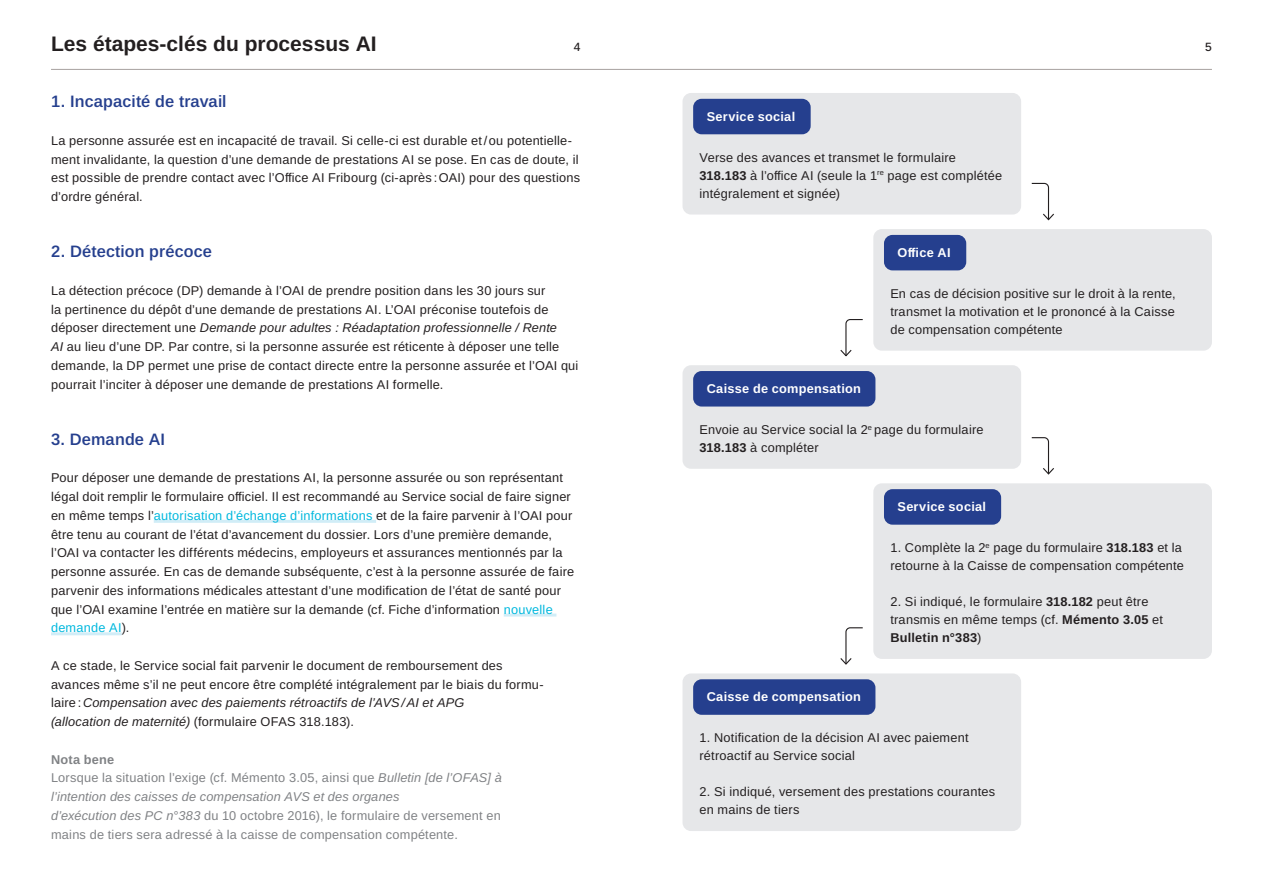
<style>
.page{position:relative;width:1263px;height:893px;background:#fff}
.page>*{position:absolute;margin:0;border:0;box-sizing:border-box;transform-origin:0 0}
.t1{font:21px "Arimo";color:#231f20}
.t2{font:600 16.5px "Arimo";letter-spacing:.01em;color:#253f8e}
.t3{font:12.75px/18.8px "Arimo";letter-spacing:.02em;color:#231f20}
.t4{font:12.75px/18.8px "Arimo";letter-spacing:.02em;color:#808285}
.t5{font:12.75px "Arimo";letter-spacing:.02em;color:#fff}
.t6{font:500 12px "Arimo";color:#231f20}
.s1{font-style:italic}
.s2{color:#00b8de}
</style>
<div class="page">
<hr style="left:51px;top:69px;width:1161px;height:1px;background:#a7a2a0">
<hr style="left:154px;top:520px;width:222px;height:3px;background:#d1edf7">
<hr style="left:504px;top:614px;width:52px;height:3px;background:#d1edf7">
<hr style="left:51px;top:632px;width:71px;height:3px;background:#d1edf7">
<div style="left:682px;top:673px;width:339px;height:158px;background:#e6e7e9;border-radius:9px"></div>
<div style="left:693px;top:679px;width:182px;height:36px;background:#253f8e;border-radius:9px"></div>
<div style="left:873px;top:483px;width:339px;height:176px;background:#e6e7e9;border-radius:9px"></div>
<div style="left:884px;top:489px;width:117px;height:36px;background:#253f8e;border-radius:9px"></div>
<div style="left:682px;top:365px;width:339px;height:104px;background:#e6e7e9;border-radius:9px"></div>
<div style="left:693px;top:371px;width:182px;height:36px;background:#253f8e;border-radius:9px"></div>
<div style="left:873px;top:229px;width:339px;height:122px;background:#e6e7e9;border-radius:9px"></div>
<div style="left:884px;top:235px;width:82px;height:35px;background:#253f8e;border-radius:9px"></div>
<div style="left:682px;top:93px;width:339px;height:122px;background:#e6e7e9;border-radius:9px"></div>
<div style="left:693px;top:99px;width:118px;height:35px;background:#253f8e;border-radius:9px"></div>
<svg style="left:1031px;top:182px;width:23px;height:39px"></svg>
<svg style="left:1031px;top:437px;width:23px;height:38px"></svg>
<svg style="left:840px;top:319px;width:23px;height:38px"></svg>
<svg style="left:840px;top:627px;width:23px;height:38px"></svg>
<h1 class="t1" style="left:51px;top:29px;width:327px">Les étapes-clés du processus AI</h1>
<p class="t6" style="left:574px;top:39px;width:8px">4</p>
<p class="t6" style="left:1205px;top:39px;width:8px">5</p>
<p class="t2" style="left:51px;top:90px;width:177px">1. Incapacité de travail</p>
<p class="t3" style="left:51px;top:131px;width:531px">La personne assurée est en incapacité de travail. Si celle-ci est durable et/ou potentielle&shy;ment invalidante, la question d’une demande de prestations AI se pose. En cas de doute, il est possible de prendre contact avec l’Office AI Fribourg (ci-après :OAI) pour des questions d’ordre général.</p>
<p class="t5" style="left:707px;top:108px;width:90px">Service social</p>
<p class="t3" style="left:699px;top:148px;width:304px;line-height:18px">Verse des avances et transmet le formulaire<br>318.183 à l’office AI (seule la 1<sup>re</sup> page est complétée intégralement et signée)</p>
<p class="t2" style="left:51px;top:240px;width:162px">2. Détection précoce</p>
<p class="t3" style="left:51px;top:281px;width:529px">La détection précoce (DP) demande à l’OAI de prendre position dans les 30 jours sur<br>la pertinence du dépôt d’une demande de prestations AI. L’OAI préconise toutefois de déposer directement une <span class="s1">Demande pour adultes : Réadaptation professionnelle / Rente<br>AI</span> au lieu d’une DP. Par contre, si la personne assurée est réticente à déposer une telle demande, la DP permet une prise de contact directe entre la personne assurée et l’OAI qui pourrait l’inciter à déposer une demande de prestations AI formelle.</p>
<p class="t2" style="left:51px;top:428px;width:116px">3. Demande AI</p>
<p class="t3" style="left:51px;top:469px;width:525px">Pour déposer une demande de prestations AI, la personne assurée ou son représentant légal doit remplir le formulaire officiel. Il est recommandé au Service social de faire signer en même temps l’<span class="s2">autorisation d’échange d’informations</span> et de la faire parvenir à l’OAI pour être tenu au courant de l’état d’avancement du dossier. Lors d’une première demande, l’OAI va contacter les différents médecins, employeurs et assurances mentionnés par la personne assurée. En cas de demande subséquente, c’est à la personne assurée de faire parvenir des informations médicales attestant d’une modification de l’état de santé pour que l’OAI examine l’entrée en matière sur la demande (cf. Fiche d’information <span class="s2">nouvelle demande AI</span>).</p>
<p class="t3" style="left:51px;top:656px;width:494px">A ce stade, le Service social fait parvenir le document de remboursement des avances même s’il ne peut encore être complété intégralement par le biais du formu&shy;laire:<span class="s1">Compensation avec des paiements rétroactifs de l’AVS/AI et APG<br>(allocation de maternité)</span> (formulaire OFAS 318.183).</p>
<p class="t4" style="left:51px;top:750px;width:452px">Nota bene<br>Lorsque la situation l’exige (cf. Mémento 3.05, ainsi que <span class="s1">Bulletin [de l’OFAS] à l’intention des caisses de compensation AVS et des organes<br>d’exécution des PC n°383</span> du 10 octobre 2016), le formulaire de versement en mains de tiers sera adressé à la caisse de compensation compétente.</p>
<p class="t5" style="left:898px;top:244px;width:54px">Office AI</p>
<p class="t3" style="left:890px;top:284px;width:287px;line-height:18px;text-align:justify">En cas de décision positive sur le droit à la rente, transmet la motivation et le prononcé à la Caisse de compensation compétente</p>
<p class="t5" style="left:707px;top:380px;width:156px">Caisse de compensation</p>
<p class="t3" style="left:699px;top:421px;width:286px;line-height:18px">Envoie au Service social la 2<sup>e</sup> page du formulaire<br>318.183 à compléter</p>
<p class="t5" style="left:898px;top:498px;width:90px">Service social</p>
<p class="t3" style="left:890px;top:539px;width:295px;line-height:18px">1. Complète la 2<sup>e</sup> page du formulaire 318.183 et la retourne à la Caisse de compensation compétente</p>
<p class="t3" style="left:890px;top:593px;width:274px;line-height:18px">2. Si indiqué, le formulaire 318.182 peut être transmis en même temps (cf. Mémento 3.05 et<br>Bulletin n°383)</p>
<p class="t5" style="left:707px;top:688px;width:156px">Caisse de compensation</p>
<p class="t3" style="left:699px;top:729px;width:271px;line-height:18px">1. Notification de la décision AI avec paiement rétroactif au Service social</p>
<p class="t3" style="left:699px;top:783px;width:297px;line-height:18px">2. Si indiqué, versement des prestations courantes en mains de tiers</p>
</div>
